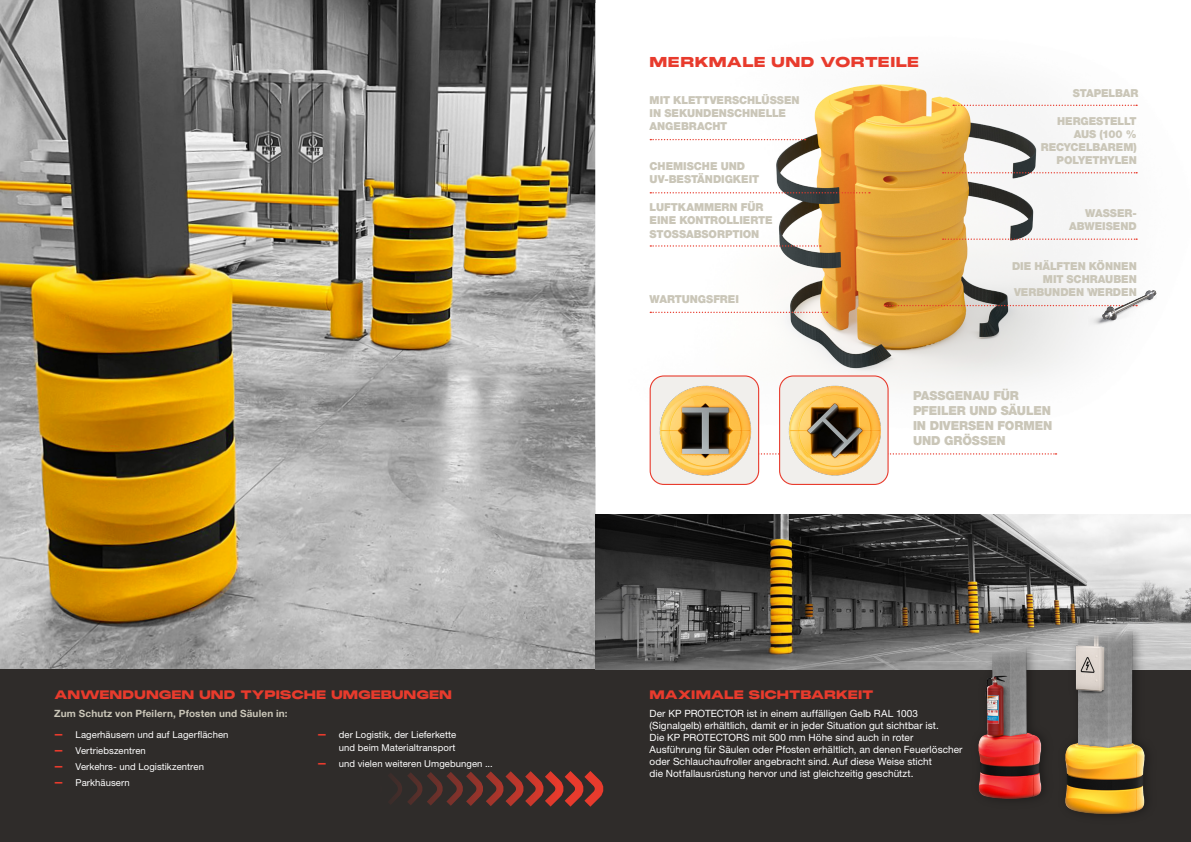
<style>
.page{position:relative;width:1191px;height:842px;background:#fff}
.page>*{position:absolute;margin:0;border:0;box-sizing:border-box;transform-origin:0 0}
.t1{font:900 14px "PP Monument Extended";letter-spacing:.01em;color:#e83b2d}
.t2{font:900 12.5px/15px "Helvetica Neue LT Pro";letter-spacing:-.005em;color:#cac6b8}
.t3{font:900 12px "PP Monument Extended";letter-spacing:-.01em;color:#e83b2d}
.t4{font:900 11px/13.2px "Helvetica Neue LT Pro";letter-spacing:-.005em;color:#cac6b8;text-align:right}
.t5{font:10px/12px "Helvetica Neue LT Pro";letter-spacing:.005em;color:#fff}
.t6{font:700 10px "Helvetica Neue LT Pro";letter-spacing:.015em;color:#cac6b8}
.t7{font:9.5px/13px "Helvetica Neue LT Pro";letter-spacing:.005em;color:#fff;text-align:right}
.s1{font-family:"PP Monument Extended";font-weight:900;color:#e83b2d}
</style>
<div class="page">
<img style="left:0;top:0;width:595px;height:669px">
<div style="left:0;top:669px;width:1191px;height:173px;background:#2f2c2a"></div>
<img style="left:595px;top:514px;width:596px;height:155px">
<img style="left:595px;top:4px;width:543px;height:442px">
<svg style="left:942px;top:172px;width:195px;height:1px"></svg>
<svg style="left:942px;top:238px;width:195px;height:2px"></svg>
<svg style="left:884px;top:305px;width:204px;height:1px"></svg>
<svg style="left:953px;top:105px;width:184px;height:1px"></svg>
<svg style="left:650px;top:192px;width:220px;height:1px"></svg>
<svg style="left:650px;top:245px;width:171px;height:2px"></svg>
<svg style="left:650px;top:312px;width:177px;height:1px"></svg>
<svg style="left:650px;top:139px;width:155px;height:1px"></svg>
<svg style="left:759px;top:453px;width:297px;height:2px"></svg>
<img style="left:779px;top:376px;width:109px;height:108px">
<div style="left:779px;top:375px;width:109px;height:110px;border:1px solid #e83b2d;border-radius:14px"></div>
<img style="left:650px;top:376px;width:108px;height:107px">
<div style="left:649px;top:375px;width:110px;height:110px;border:1px solid #e83b2d;border-radius:14px"></div>
<img style="left:1088px;top:290px;width:50px;height:39px">
<img style="left:1102px;top:290px;width:55px;height:30px">
<img style="left:955px;top:621px;width:207px;height:194px">
<svg style="left:390px;top:771px;width:214px;height:36px"></svg>
<p class="t3" style="left:54px;top:686px;width:399px">ANWENDUNGEN UND TYPISCHE UMGEBUNGEN</p>
<p class="t6" style="left:54px;top:707px;width:235px">Zum Schutz von Pfeilern, Pfosten und Säulen in:</p>
<p class="t7" style="left:54px;top:728px;width:176px"><span class="s1">-</span> Lagerhäusern und auf Lagerflächen</p>
<p class="t7" style="left:54px;top:744px;width:93px"><span class="s1">-</span> Vertriebszentren</p>
<p class="t7" style="left:54px;top:760px;width:151px"><span class="s1">-</span> Verkehrs- und Logistikzentren</p>
<p class="t7" style="left:54px;top:775px;width:77px"><span class="s1">-</span> Parkhäusern</p>
<p class="t7" style="left:317px;top:728px;width:140px"><span class="s1">-</span> der Logistik, der Lieferkette und beim Materialtransport</p>
<p class="t7" style="left:317px;top:757px;width:177px"><span class="s1">-</span> und vielen weiteren Umgebungen ...</p>
<h1 class="t1" style="left:649px;top:52px;width:271px">MERKMALE UND VORTEILE</h1>
<p class="t4" style="left:649px;top:93px;width:151px;text-align:left">MIT KLETTVERSCHLÜSSEN<br>IN SEKUNDENSCHNELLE<br>ANGEBRACHT</p>
<p class="t4" style="left:649px;top:160px;width:111px;text-align:left">CHEMISCHE UND<br>UV-BESTÄNDIGKEIT</p>
<p class="t4" style="left:649px;top:201px;width:124px;text-align:left">LUFTKAMMERN FÜR<br>EINE KONTROLLIERTE<br>STOSSABSORPTION</p>
<p class="t4" style="left:649px;top:292px;width:91px">WARTUNGSFREI</p>
<p class="t4" style="left:1073px;top:86px;width:67px">STAPELBAR</p>
<p class="t4" style="left:1041px;top:114px;width:97px">HERGESTELLT<br>AUS (100 %<br>RECYCELBAREM)<br>POLYETHYLEN</p>
<p class="t4" style="left:1069px;top:206px;width:69px">WASSER-<br>ABWEISEND</p>
<p class="t4" style="left:1012px;top:259px;width:126px">DIE HÄLFTEN KÖNNEN<br>MIT SCHRAUBEN<br>VERBUNDEN WERDEN</p>
<p class="t2" style="left:913px;top:388px;width:141px">PASSGENAU FÜR<br>PFEILER UND SÄULEN<br>IN DIVERSEN FORMEN<br>UND GRÖSSEN</p>
<p class="t3" style="left:649px;top:686px;width:225px">MAXIMALE SICHTBARKEIT</p>
<p class="t5" style="left:649px;top:707px;width:314px">Der KP PROTECTOR ist in einem auffälligen Gelb RAL 1003 (Signalgelb) erhältlich, damit er in jeder Situation gut sichtbar ist.<br>Die KP PROTECTORS mit 500 mm Höhe sind auch in roter Ausführung für Säulen oder Pfosten erhältlich, an denen Feuerlöscher oder Schlauchaufroller angebracht sind. Auf diese Weise sticht<br>die Notfallausrüstung hervor und ist gleichzeitig geschützt.</p>
</div>
